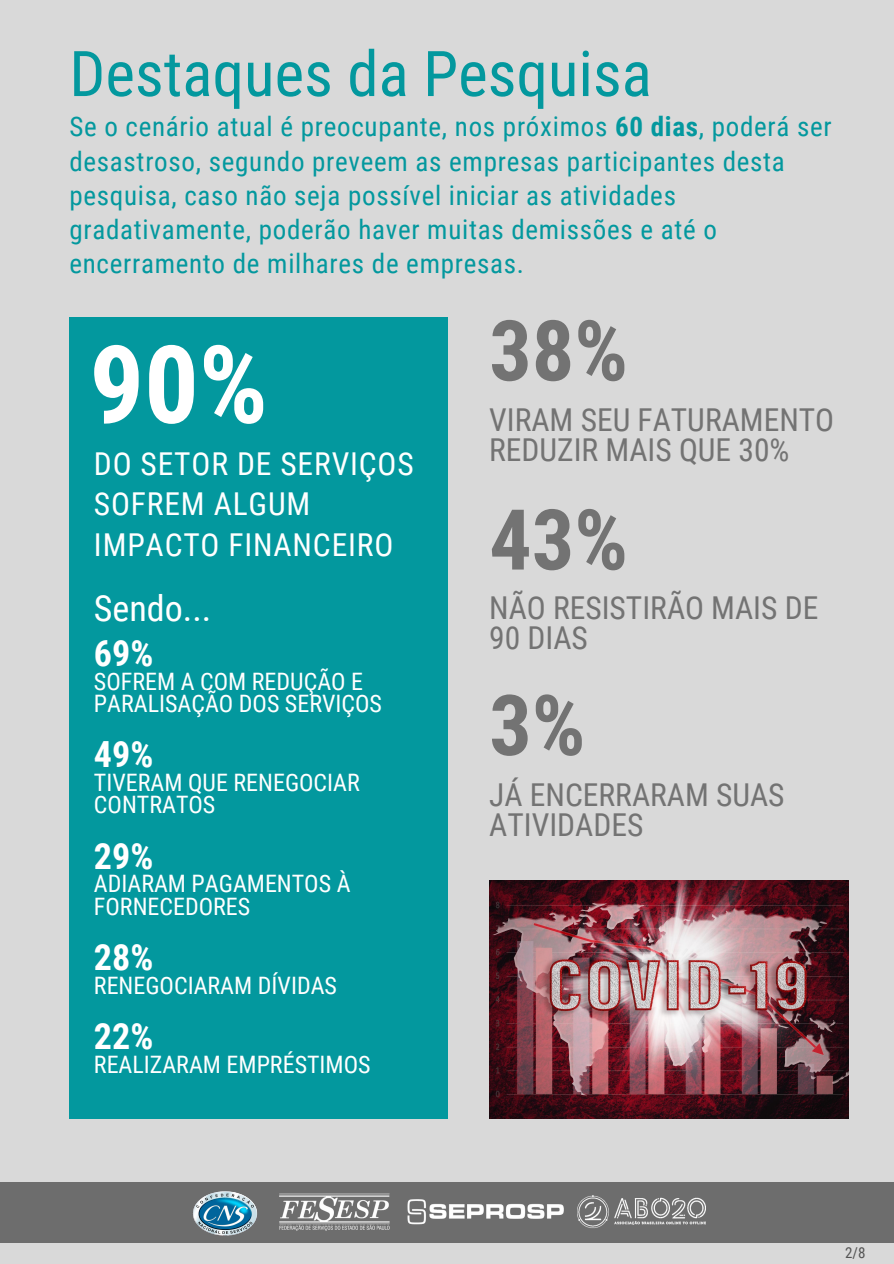
<style>
.page{position:relative;width:894px;height:1264px;background:#fff}
.page>*{position:absolute;margin:0;border:0;box-sizing:border-box;transform-origin:0 0}
.t1{font:700 108.15px "Roboto Condensed";color:#fff}
.t2{font:700 84px "Roboto Condensed";color:#737373}
.t3{font:63px "Roboto Condensed";color:#03989e}
.t4{font:700 36px "Roboto Condensed";color:#fff}
.t5{font:36px "Roboto Condensed";color:#fff}
.t6{font:31.5px/29.8px "Roboto Condensed";color:#737373}
.t7{font:31.5px/40.5px "Roboto Condensed";letter-spacing:.025em;color:#fff}
.t8{font:27px/34.2px "Roboto Condensed";letter-spacing:.025em;color:#03989e}
.t9{font:24px/22.5px "Roboto Condensed";color:#fff}
.t10{font:15px "Roboto Condensed";color:#545454}
.s1{font-weight:700}
</style>
<div class="page">
<div style="left:0;top:0;width:893px;height:1263px;background:#d9d9d9"></div>
<div style="left:0;top:1182px;width:893px;height:61px;background:#6d6d6d"></div>
<img style="left:193px;top:1191px;width:64px;height:45px">
<img style="left:577px;top:1195px;width:128px;height:33px">
<img style="left:407px;top:1199px;width:157px;height:25px">
<img style="left:279px;top:1193px;width:111px;height:38px">
<div style="left:69px;top:317px;width:379px;height:802px;background:#03989e"></div>
<img style="left:489px;top:880px;width:359px;height:238px">
<h3 class="t3" style="left:69px;top:38px;width:584px">Destaques da Pesquisa</h3>
<p class="t8" style="left:69px;top:110px;width:763px">Se o cenário atual é preocupante, nos próximos <span class="s1">60 dias</span>, poderá ser desastroso, segundo preveem as empresas participantes desta pesquisa, caso não seja possível iniciar as atividades gradativamente, poderão haver muitas demissões e até o encerramento de milhares de empresas.</p>
<h1 class="t1" style="left:89px;top:322px;width:180px">90%</h1>
<p class="t7" style="left:94px;top:443px;width:321px">DO SETOR DE SERVIÇOS<br>SOFREM ALGUM<br>IMPACTO FINANCEIRO</p>
<h3 class="t5" style="left:94px;top:587px;width:119px">Sendo...</h3>
<h3 class="t4" style="left:94px;top:632px;width:61px">69%</h3>
<p class="t9" style="left:94px;top:670px;width:289px">SOFREM A COM REDUÇÃO E<br>PARALISAÇÃO DOS SERVIÇOS</p>
<h3 class="t4" style="left:94px;top:734px;width:61px">49%</h3>
<p class="t9" style="left:94px;top:771px;width:267px">TIVERAM QUE RENEGOCIAR<br>CONTRATOS</p>
<h3 class="t4" style="left:94px;top:835px;width:61px">29%</h3>
<p class="t9" style="left:94px;top:872px;width:258px">ADIARAM PAGAMENTOS À<br>FORNECEDORES</p>
<h3 class="t4" style="left:94px;top:936px;width:61px">28%</h3>
<p class="t9" style="left:94px;top:974px;width:244px">RENEGOCIARAM DÍVIDAS</p>
<h3 class="t4" style="left:94px;top:1015px;width:61px">22%</h3>
<p class="t9" style="left:94px;top:1053px;width:278px">REALIZARAM EMPRÉSTIMOS</p>
<h2 class="t2" style="left:489px;top:302px;width:140px">38%</h2>
<p class="t6" style="left:489px;top:405px;width:346px">VIRAM SEU FATURAMENTO<br>REDUZIR MAIS QUE 30%</p>
<h2 class="t2" style="left:489px;top:491px;width:140px">43%</h2>
<p class="t6" style="left:489px;top:593px;width:330px">NÃO RESISTIRÃO MAIS DE<br>90 DIAS</p>
<h2 class="t2" style="left:489px;top:677px;width:98px">3%</h2>
<p class="t6" style="left:489px;top:780px;width:297px">JÁ ENCERRARAM SUAS<br>ATIVIDADES</p>
<p class="t10" style="left:844px;top:1243px;width:22px">2/8</p>
</div>
